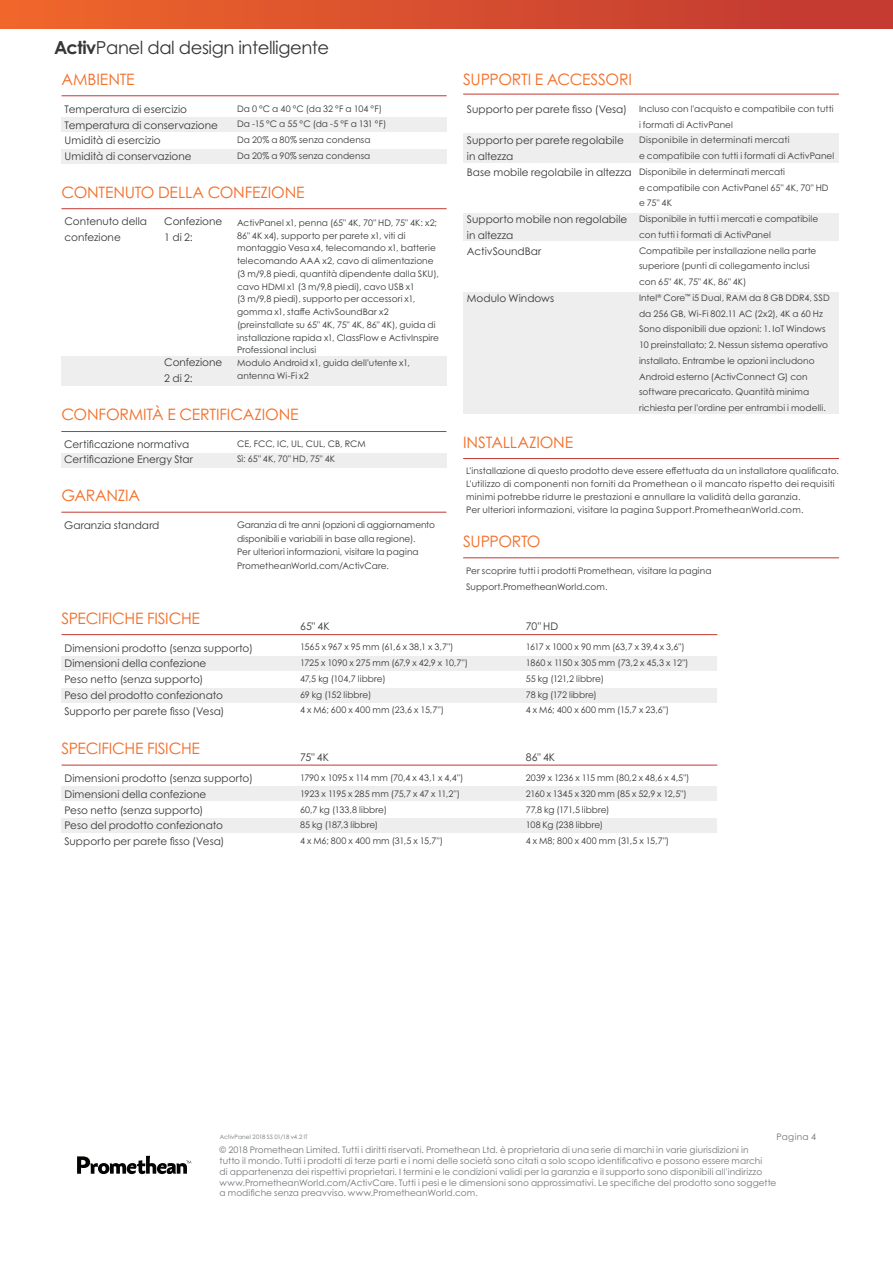
<style>
.page{position:relative;width:893px;height:1263px;background:#fff}
.page>*{position:absolute;margin:0;border:0;box-sizing:border-box;transform-origin:0 0}
.t1{font:18px "Century Gothic Pro";letter-spacing:-.025em;color:#353738}
.t2{font:15.75px "Century Gothic Pro";letter-spacing:-.015em;color:#f36e28}
.t3{font:10.5px/15.8px "Century Gothic Pro";color:#353738}
.t4{font:9px/15.8px "Century Gothic Pro";letter-spacing:.01em;color:#353738}
.t5{font:9px/10.8px "Century Gothic Pro";letter-spacing:.005em;color:#727477}
.t6{font:6px "Century Gothic Pro";letter-spacing:.005em;color:#727477}
.s1{font-weight:700}
</style>
<div class="page">
<svg style="left:77px;top:1156px;width:114px;height:18px"></svg>
<hr style="left:463px;top:557px;width:376px;height:1px;background:#c33832">
<hr style="left:463px;top:458px;width:376px;height:1px;background:#c33832">
<hr style="left:61px;top:512px;width:385px;height:1px;background:#c33832">
<div style="left:61px;top:453px;width:386px;height:14px;background:#eeeeef"></div>
<hr style="left:61px;top:431px;width:385px;height:1px;background:#c33832">
<div style="left:62px;top:656px;width:655px;height:14px;background:#eeeeef"></div>
<div style="left:62px;top:688px;width:655px;height:14px;background:#eeeeef"></div>
<hr style="left:62px;top:634px;width:655px;height:1px;background:#c33832">
<div style="left:62px;top:786px;width:655px;height:14px;background:#eeeeef"></div>
<div style="left:62px;top:818px;width:655px;height:15px;background:#eeeeef"></div>
<hr style="left:62px;top:765px;width:655px;height:1px;background:#c33832">
<div style="left:62px;top:117px;width:385px;height:15px;background:#eeeeef"></div>
<div style="left:62px;top:150px;width:385px;height:14px;background:#eeeeef"></div>
<hr style="left:62px;top:95px;width:385px;height:1px;background:#c33832">
<div style="left:62px;top:356px;width:385px;height:29px;background:#eeeeef"></div>
<hr style="left:61px;top:208px;width:386px;height:1px;background:#c33832">
<div style="left:463px;top:292px;width:376px;height:121px;background:#eeeeef"></div>
<div style="left:463px;top:133px;width:376px;height:30px;background:#eeeeef"></div>
<div style="left:463px;top:213px;width:376px;height:27px;background:#eeeeef"></div>
<hr style="left:463px;top:94px;width:376px;height:1px;background:#c33832">
<div style="left:0;top:0;width:893px;height:29px;background:linear-gradient(to right,#ef662b,#c03732)"></div>
<h1 class="t1" style="left:54px;top:36px;width:277px"><span class="s1">Activ</span>Panel dal design intelligente</h1>
<h2 class="t2" style="left:62px;top:69px;width:75px">AMBIENTE</h2>
<p class="t3" style="left:65px;top:101px;width:155px">Temperatura di esercizio<br>Temperatura di conservazione<br>Umidità di esercizio<br>Umidità di conservazione</p>
<p class="t4" style="left:237px;top:100px;width:151px">Da 0 °C a 40 °C (da 32 °F a 104 °F)<br>Da -15 °C a 55 °C (da -5 °F a 131 °F)<br>Da 20% a 80% senza condensa<br>Da 20% a 90% senza condensa</p>
<h2 class="t2" style="left:62px;top:182px;width:245px">CONTENUTO DELLA CONFEZIONE</h2>
<p class="t3" style="left:164px;top:214px;width:60px">Confezione<br>1 di 2:</p>
<p class="t4" style="left:237px;top:216px;width:203px;line-height:12.8px">ActivPanel x1, penna (65" 4K, 70" HD, 75" 4K: x2; 86" 4K x4), supporto per parete x1, viti di montaggio Vesa x4, telecomando x1, batterie telecomando AAA x2, cavo di alimentazione (3 m/9,8 piedi, quantità dipendente dalla SKU), cavo HDMI x1 (3 m/9,8 piedi), cavo USB x1<br>(3 m/9,8 piedi), supporto per accessori x1, gomma x1, staffe ActivSoundBar x2 (preinstallate su 65" 4K, 75" 4K, 86" 4K), guida di installazione rapida x1, ClassFlow e ActivInspire Professional inclusi</p>
<p class="t3" style="left:164px;top:354px;width:60px">Confezione<br>2 di 2:</p>
<p class="t4" style="left:237px;top:356px;width:174px;line-height:12.8px">Modulo Android x1, guida dell'utente x1, antenna Wi-Fi x2</p>
<p class="t3" style="left:65px;top:214px;width:84px">Contenuto della confezione</p>
<h2 class="t2" style="left:61px;top:404px;width:239px">CONFORMITÀ E CERTIFICAZIONE</h2>
<p class="t3" style="left:64px;top:436px;width:130px">Certificazione normativa<br>Certificazione Energy Star</p>
<p class="t4" style="left:237px;top:435px;width:130px">CE, FCC, IC, UL, CUL, CB, RCM<br>Sì: 65" 4K, 70" HD, 75" 4K</p>
<h2 class="t2" style="left:61px;top:486px;width:80px">GARANZIA</h2>
<p class="t3" style="left:64px;top:517px;width:97px">Garanzia standard</p>
<p class="t4" style="left:237px;top:518px;width:199px;line-height:13.5px">Garanzia di tre anni (opzioni di aggiornamento disponibili e variabili in base alla regione).<br>Per ulteriori informazioni, visitare la pagina PrometheanWorld.com/ActivCare.</p>
<h2 class="t2" style="left:463px;top:69px;width:170px">SUPPORTI E ACCESSORI</h2>
<p class="t3" style="left:467px;top:101px;width:162px">Supporto per parete fisso (Vesa)</p>
<p class="t3" style="left:467px;top:133px;width:166px">Supporto per parete regolabile in altezza<br>Base mobile regolabile in altezza</p>
<p class="t3" style="left:467px;top:211px;width:162px">Supporto mobile non regolabile in altezza<br>ActivSoundBar</p>
<p class="t3" style="left:467px;top:290px;width:89px">Modulo Windows</p>
<p class="t4" style="left:639px;top:101px;width:197px">Incluso con l'acquisto e compatibile con tutti i formati di ActivPanel<br>Disponibile in determinati mercati<br>e compatibile con tutti i formati di ActivPanel Disponibile in determinati mercati<br>e compatibile con ActivPanel 65" 4K, 70" HD e 75" 4K<br>Disponibile in tutti i mercati e compatibile con tutti i formati di ActivPanel<br>Compatibile per installazione nella parte superiore (punti di collegamento inclusi<br>con 65" 4K, 75" 4K, 86" 4K)<br>Intel<sup>®</sup> Core<sup>™</sup> i5 Dual, RAM da 8 GB DDR4, SSD da 256 GB, Wi-Fi 802.11 AC (2x2), 4K a 60 Hz Sono disponibili due opzioni: 1. IoT Windows 10 preinstallato; 2. Nessun sistema operativo installato. Entrambe le opzioni includono Android esterno (ActivConnect G) con software precaricato. Quantità minima richiesta per l'ordine per entrambi i modelli.</p>
<h2 class="t2" style="left:463px;top:432px;width:112px">INSTALLAZIONE</h2>
<p class="t4" style="left:466px;top:465px;width:374px;line-height:12.8px">L'installazione di questo prodotto deve essere effettuata da un installatore qualificato.<br>L'utilizzo di componenti non forniti da Promethean o il mancato rispetto dei requisiti minimi potrebbe ridurre le prestazioni e annullare la validità della garanzia.<br>Per ulteriori informazioni, visitare la pagina Support.PrometheanWorld.com.</p>
<h2 class="t2" style="left:463px;top:531px;width:79px">SUPPORTO</h2>
<p class="t4" style="left:466px;top:562px;width:247px">Per scoprire tutti i prodotti Promethean, visitare la pagina<br>Support.PrometheanWorld.com.</p>
<h2 class="t2" style="left:61px;top:608px;width:140px">SPECIFICHE FISICHE</h2>
<p class="t3" style="left:64px;top:640px;width:190px">Dimensioni prodotto (senza supporto)<br>Dimensioni della confezione<br>Peso netto (senza supporto)<br>Peso del prodotto confezionato<br>Supporto per parete fisso (Vesa)</p>
<h2 class="t2" style="left:61px;top:739px;width:140px">SPECIFICHE FISICHE</h2>
<p class="t3" style="left:64px;top:770px;width:190px">Dimensioni prodotto (senza supporto)<br>Dimensioni della confezione<br>Peso netto (senza supporto)<br>Peso del prodotto confezionato<br>Supporto per parete fisso (Vesa)</p>
<p class="t3" style="left:300px;top:618px;width:31px">65" 4K</p>
<p class="t4" style="left:300px;top:639px;width:169px">1565 x 967 x 95 mm (61,6 x 38,1 x 3,7")<br>1725 x 1090 x 275 mm (67,9 x 42,9 x 10,7")<br>47,5 kg (104,7 libbre)<br>69 kg (152 libbre)<br>4 x M6; 600 x 400 mm (23,6 x 15,7")</p>
<p class="t3" style="left:300px;top:749px;width:31px">75" 4K</p>
<p class="t4" style="left:300px;top:770px;width:165px">1790 x 1095 x 114 mm (70,4 x 43,1 x 4,4")<br>1923 x 1195 x 285 mm (75,7 x 47 x 11,2")<br>60,7 kg (133,8 libbre)<br>85 kg (187,3 libbre)<br>4 x M6; 800 x 400 mm (31,5 x 15,7")</p>
<p class="t3" style="left:526px;top:618px;width:34px">70" HD</p>
<p class="t4" style="left:526px;top:639px;width:164px">1617 x 1000 x 90 mm (63,7 x 39,4 x 3,6")<br>1860 x 1150 x 305 mm (73,2 x 45,3 x 12")<br>55 kg (121,2 libbre)<br>78 kg (172 libbre)<br>4 x M6; 400 x 600 mm (15,7 x 23,6")</p>
<p class="t3" style="left:526px;top:749px;width:31px">86" 4K</p>
<p class="t4" style="left:526px;top:770px;width:165px">2039 x 1236 x 115 mm (80,2 x 48,6 x 4,5")<br>2160 x 1345 x 320 mm (85 x 52,9 x 12,5")<br>77,8 kg (171,5 libbre)<br>108 Kg (238 libbre)<br>4 x M8; 800 x 400 mm (31,5 x 15,7")</p>
<p class="t5" style="left:776px;top:1131px;width:41px">Pagina 4</p>
<p class="t6" style="left:220px;top:1133px;width:90px">ActivPanel 2018 SS 01/18 v4.2 IT</p>
<p class="t5" style="left:220px;top:1144px;width:558px">© 2018 Promethean Limited. Tutti i diritti riservati. Promethean Ltd. è proprietaria di una serie di marchi in varie giurisdizioni in<br>tutto il mondo. Tutti i prodotti di terze parti e i nomi delle società sono citati a solo scopo identificativo e possono essere marchi<br>di appartenenza dei rispettivi proprietari. I termini e le condizioni validi per la garanzia e il supporto sono disponibili all'indirizzo www.PrometheanWorld.com/ActivCare. Tutti i pesi e le dimensioni sono approssimativi. Le specifiche del prodotto sono soggette a modifiche senza preavviso. www.PrometheanWorld.com.</p>
</div>
